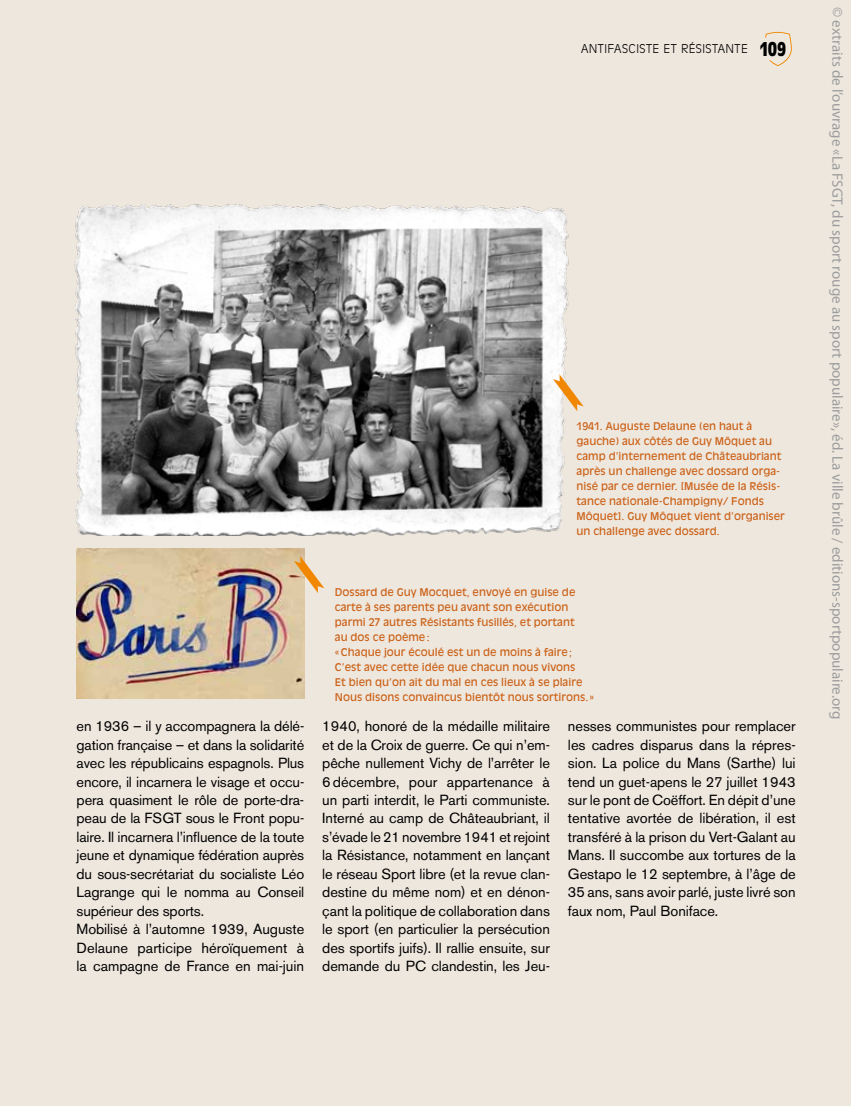
<style>
.page{position:relative;width:851px;height:1106px;background:#fff}
.page>*{position:absolute;margin:0;border:0;box-sizing:border-box;transform-origin:0 0}
.t1{font:700 condensed 19.5px "Antique Olive";color:#000}
.t2{font:15px "Myriad Pro";color:#9c9d9d}
.t3{font:14.55px/18.5px "Akzidenz Grotesk BE";letter-spacing:-.01em;color:#000;text-align:justify}
.t4{font:300 12px "Antique Olive";letter-spacing:.04em;color:#000}
.t5{font:10.5px/15px "Antique Olive";color:#cb6117}
</style>
<div class="page">
<div style="left:0;top:0;width:850px;height:1106px;background:#eee7de"></div>
<svg style="left:765px;top:32px;width:26px;height:34px"></svg>
<img style="left:74px;top:204px;width:495px;height:331px">
<svg style="left:553px;top:374px;width:30px;height:37px"></svg>
<img style="left:77px;top:548px;width:227px;height:150px">
<svg style="left:294px;top:556px;width:30px;height:37px"></svg>
<p class="t4" style="left:581px;top:41px;width:168px">ANTIFASCISTE ET RÉSISTANTE</p>
<h1 class="t1" style="left:760px;top:38px;width:27px">109</h1>
<p class="t5" style="left:576px;top:418px;width:210px">1941. Auguste Delaune (en haut à gauche) aux côtés de Guy Môquet au camp d’internement de Châteaubriant après un challenge avec dossard orga&shy;nisé par ce dernier. [Musée de la Résis&shy;tance nationale-Champigny/ Fonds Môquet]. Guy Môquet vient d’organiser un challenge avec dossard.</p>
<p class="t5" style="left:335px;top:584px;width:261px">Dossard de Guy Mocquet, envoyé en guise de carte à ses parents peu avant son exécution parmi 27 autres Résistants fusillés, et portant<br>au dos ce poème:<br>«Chaque jour écoulé est un de moins à faire; C’est avec cette idée que chacun nous vivons<br>Et bien qu’on ait du mal en ces lieux à se plaire Nous disons convaincus bientôt nous sortirons. »</p>
<p class="t3" style="left:77px;top:717px;width:229px;text-align:left">en 1936 – il y accompagnera la délé&shy;gation française – et dans la solidarité avec les républicains espagnols. Plus encore, il incarnera le visage et occu&shy;pera quasiment le rôle de porte-dra&shy;peau de la FSGT sous le Front popu&shy;laire. Il incarnera l’influence de la toute jeune et dynamique fédération auprès du sous-secrétariat du socialiste Léo Lagrange qui le nomma au Conseil supérieur des sports.<br>Mobilisé à l’automne 1939, Auguste Delaune participe héroïquement à la campagne de France en mai-juin</p>
<p class="t3" style="left:322px;top:717px;width:229px">1940, honoré de la médaille militaire et de la Croix de guerre. Ce qui n’em&shy;pêche nullement Vichy de l’arrêter le 6décembre, pour appartenance à un parti interdit, le Parti communiste.<br>Interné au camp de Châteaubriant, il s’évade le 21 novembre 1941 et rejoint la Résistance, notamment en lançant le réseau Sport libre (et la revue clan&shy;destine du même nom) et en dénon&shy;çant la politique de collaboration dans le sport (en particulier la persécution des sportifs juifs). Il rallie ensuite, sur demande du PC clandestin, les Jeu-</p>
<p class="t3" style="left:568px;top:717px;width:229px">nesses communistes pour remplacer les cadres disparus dans la répres&shy;sion. La police du Mans (Sarthe) lui tend un guet-apens le 27 juillet 1943 sur le pont de Coëffort. En dépit d’une tentative avortée de libération, il est transféré à la prison du Vert-Galant au Mans. Il succombe aux tortures de la Gestapo le 12 septembre, à l’âge de 35 ans, sans avoir parlé, juste livré son faux nom, Paul Boniface.</p>
<p class="t2" style="left:846px;top:7px;width:713px;rotate:90deg">© extraits de l’ouvrage «La FSGT, du sport rouge au sport populaire», éd. La ville brûle / editions-sportpopulaire.org</p>
</div>
